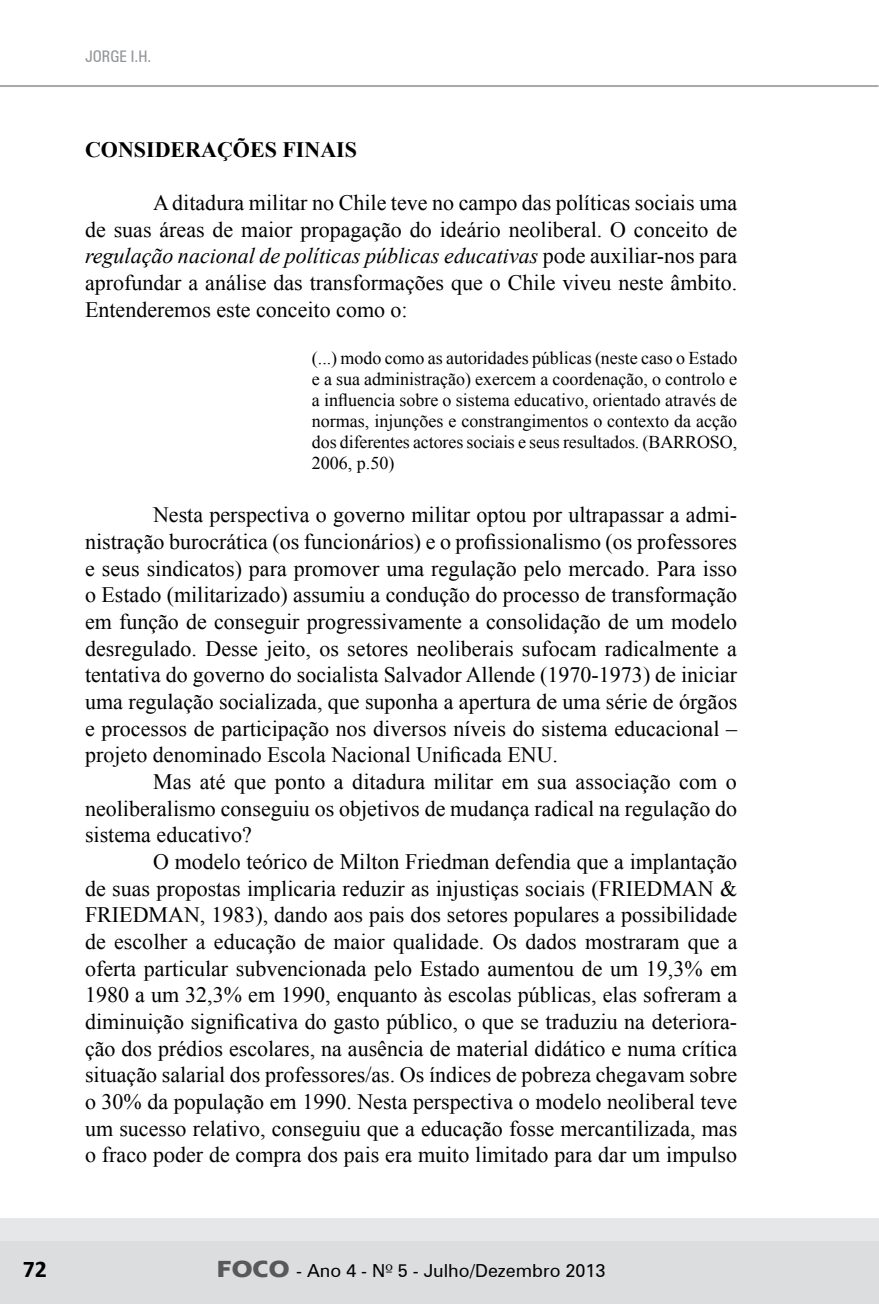
<style>
.page{position:relative;width:879px;height:1304px;background:#fff}
.page>*{position:absolute;margin:0;border:0;box-sizing:border-box;transform-origin:0 0}
.t1{font:700 24px "Calibri";color:#000}
.t2{font:22px/26.6px "Times New Roman";color:#000;text-align:justify}
.t3{font:700 22px "Times New Roman";color:#000}
.t4{font:18px/21px "Times New Roman";letter-spacing:-.005em;color:#000;text-align:justify}
.t5{font:18px "Zurich BT";color:#000}
.t6{font:condensed 16px "Zurich BT";color:#939598}
.s1{font-style:italic}
.s2{font-family:"Erie";font-weight:700;font-size:24px;color:#58595b}
.s3{font-family:"Zapf Humanist 601 BT"}
</style>
<div class="page">
<div style="left:0;top:1218px;width:878px;height:27px;background:#e6e7e8"></div>
<div style="left:0;top:1242px;width:879px;height:62px;background:#dcddde"></div>
<hr style="left:0;top:85px;width:878px;height:2px;background:#a7a9ac">
<p class="t6" style="left:85px;top:47px;width:68px">JORGE I.H.</p>
<p class="t3" style="left:85px;top:134px;width:273px">CONSIDERAÇ ÕES FINAIS</p>
<p class="t2" style="left:85px;top:189px;width:654px;text-indent:68px">A ditadura militar no Chile teve no campo das políticas sociais uma de suas áreas de maior propagação do ideário neoliberal. O conceito de <span class="s1">regulação nacional de políticas públicas educativas</span> pode auxiliar-nos para aprofundar a análise das transformações que o Chile viveu neste âmbito.<br>Entenderemos este conceito como o:</p>
<p class="t4" style="left:312px;top:347px;width:427px">(...) modo como as autoridades públicas (neste caso o Estado e a sua administração) exercem a coordenação, o controlo e a influencia sobre o sistema educativo, orientado através de normas, injunções e constrangimentos o contexto da acção dos diferentes actores sociais e seus resultados. (BARROSO, 2006, p.50)</p>
<p class="t2" style="left:85px;top:501px;width:654px;text-indent:68px">Nesta perspectiva o governo militar optou por ultrapassar a admi&shy;nistração burocrática (os funcionários) e o profissionalismo (os professores e seus sindicatos) para promover uma regulação pelo mercado. Para isso o Estado (militarizado) assumiu a condução do processo de transformação em função de conseguir progressivamente a consolidação de um modelo desregulado. Desse jeito, os setores neoliberais sufocam radicalmente a tentativa do governo do socialista Salvador Allende (1970-1973) de iniciar uma regulação socializada, que suponha a apertura de uma série de órgãos e processos de participação nos diversos níveis do sistema educacional – projeto denominado Escola Nacional Unificada ENU.</p>
<p class="t2" style="left:85px;top:768px;width:653px;text-indent:68px">Mas até que ponto a ditadura militar em sua associação com o neoliberalismo conseguiu os objetivos de mudança radical na regulação do sistema educativo?</p>
<p class="t2" style="left:85px;top:848px;width:654px;text-indent:68px">O modelo teórico de Milton Friedman defendia que a implantação de suas propostas implicaria reduzir as injustiças sociais (FRIEDMAN &amp; FRIEDMAN, 1983), dando aos pais dos setores populares a possibilidade de escolher a educação de maior qualidade. Os dados mostraram que a oferta particular subvencionada pelo Estado aumentou de um 19,3% em 1980 a um 32,3% em 1990, enquanto às escolas públicas, elas sofreram a diminuição significativa do gasto público, o que se traduziu na deteriora&shy;ção dos prédios escolares, na ausência de material didático e numa crítica situação salarial dos professores/as. Os índices de pobreza chegavam sobre o 30% da população em 1990. Nesta perspectiva o modelo neoliberal teve um sucesso relativo, conseguiu que a educação fosse mercantilizada, mas o fraco poder de compra dos pais era muito limitado para dar um impulso</p>
<p class="t1" style="left:23px;top:1253px;width:26px">72</p>
<p class="t5" style="left:217px;top:1260px;width:390px"><span class="s2">FOCO</span> - Ano 4 - N<span class="s3">º</span> 5 - Julho/Dezembro 2013</p>
</div>
